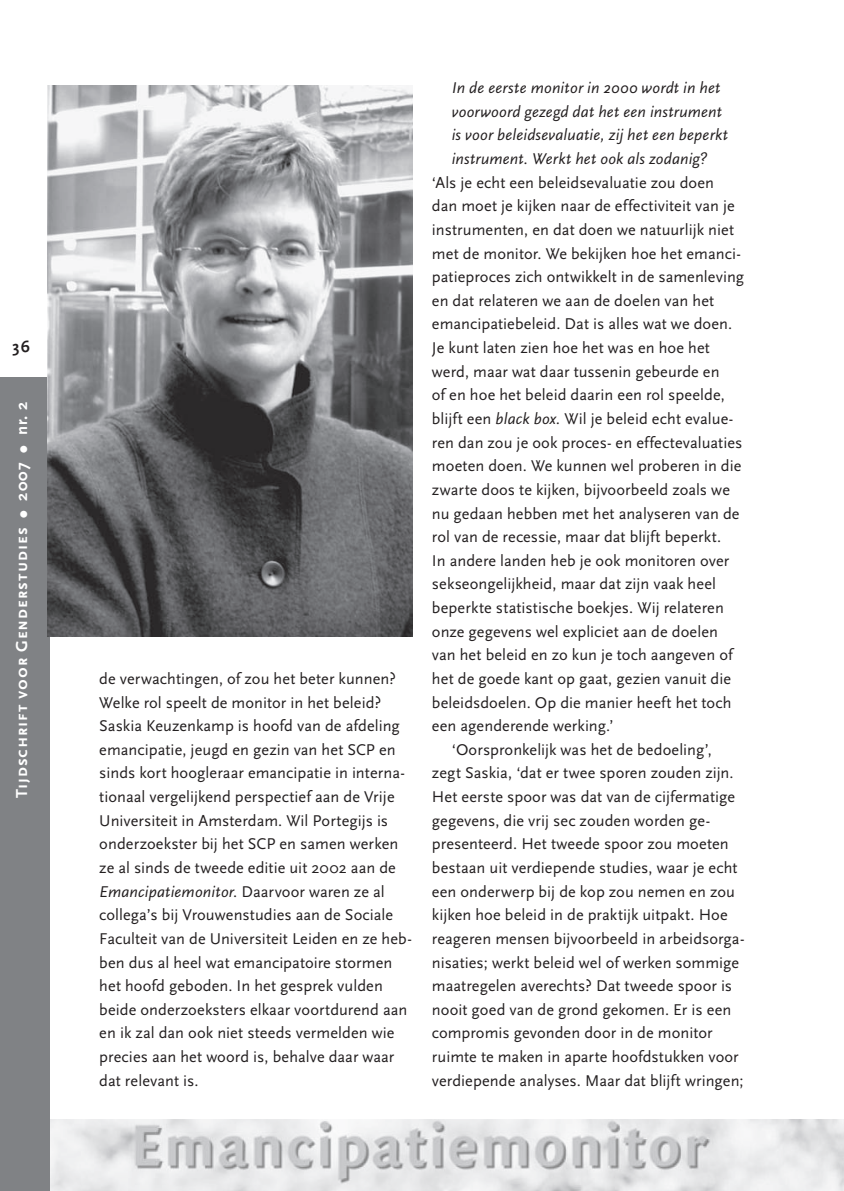
<style>
.page{position:relative;width:844px;height:1191px;background:#fff}
.page>*{position:absolute;margin:0;border:0;box-sizing:border-box;transform-origin:0 0}
.t1{font:700 16.62px "Scala Sans Caps";letter-spacing:.05em;color:#fff}
.t2{font:700 16.62px "Scala Sans";color:#231f20}
.t3{font:16.28px/23.6px "Scala Sans";letter-spacing:.005em;color:#231f20}
.t4{font:italic 16.28px/23.6px "Scala Sans";letter-spacing:.01em;color:#231f20}
.s1{font-family:"Scala Sans"}
.s2{font-style:italic}
</style>
<div class="page">
<img style="left:50px;top:1119px;width:794px;height:72px">
<div style="left:0;top:377px;width:50px;height:814px;background:#808285"></div>
<img style="left:48px;top:85px;width:364px;height:551px">
<p class="t2" style="left:13px;top:337px;width:19px">36</p>
<p class="t1" style="left:12px;top:797px;width:397px;rotate:-90deg">Tijdschrift voor Genderstudies ● <span class="s1">2007</span> ● <span class="s1">nr. 2</span></p>
<p class="t3" style="left:99px;top:667px;width:314px">de verwachtingen, of zou het beter kunnen?<br>Welke rol speelt de monitor in het beleid?<br>Saskia Keuzenkamp is hoofd van de afdeling emancipatie, jeugd en gezin van het SCP en sinds kort hoogleraar emancipatie in interna&shy;tionaal vergelijkend perspectief aan de Vrije Universiteit in Amsterdam. Wil Portegijs is onderzoekster bij het SCP en samen werken ze al sinds de tweede editie uit 2002 aan de <span class="s2">Emancipatiemonitor</span>. Daarvoor waren ze al collega’s bij Vrouwenstudies aan de Sociale Faculteit van de Universiteit Leiden en ze heb&shy;ben dus al heel wat emancipatoire stormen het hoofd geboden. In het gesprek vulden beide onderzoeksters elkaar voortdurend aan en ik zal dan ook niet steeds vermelden wie precies aan het woord is, behalve daar waar dat relevant is.</p>
<p class="t4" style="left:451px;top:76px;width:278px">In de eerste monitor in 2000 wordt in het voorwoord gezegd dat het een instrument is voor beleidsevaluatie, zij het een beperkt instrument. Werkt het ook als zodanig?</p>
<p class="t3" style="left:432px;top:171px;width:283px">‘Als je echt een beleidsevaluatie zou doen</p>
<p class="t3" style="left:432px;top:194px;width:304px">dan moet je kijken naar de effectiviteit van je</p>
<p class="t3" style="left:432px;top:218px;width:303px">instrumenten, en dat doen we natuurlijk niet</p>
<p class="t3" style="left:432px;top:242px;width:310px">met de monitor. We bekijken hoe het emanci-</p>
<p class="t3" style="left:432px;top:265px;width:313px">patieproces zich ontwikkelt in de samenleving</p>
<p class="t3" style="left:432px;top:289px;width:284px">en dat relateren we aan de doelen van het</p>
<p class="t3" style="left:432px;top:313px;width:302px">emancipatiebeleid. Dat is alles wat we doen.</p>
<p class="t3" style="left:432px;top:336px;width:279px">Je kunt laten zien hoe het was en hoe het</p>
<p class="t3" style="left:432px;top:360px;width:289px">werd, maar wat daar tussenin gebeurde en</p>
<p class="t3" style="left:432px;top:383px;width:294px">of en hoe het beleid daarin een rol speelde,</p>
<p class="t3" style="left:432px;top:407px;width:303px">blijft een <span class="s2">black box.</span> Wil je beleid echt evalue-</p>
<p class="t3" style="left:432px;top:431px;width:312px">ren dan zou je ook proces- en effectevaluaties</p>
<p class="t3" style="left:432px;top:454px;width:311px">moeten doen. We kunnen wel proberen in die</p>
<p class="t3" style="left:432px;top:478px;width:299px">zwarte doos te kijken, bijvoorbeeld zoals we</p>
<p class="t3" style="left:432px;top:502px;width:309px">nu gedaan hebben met het analyseren van de</p>
<p class="t3" style="left:432px;top:525px;width:291px">rol van de recessie, maar dat blijft beperkt.</p>
<p class="t3" style="left:432px;top:549px;width:299px">In andere landen heb je ook monitoren over</p>
<p class="t3" style="left:432px;top:572px;width:285px">sekseongelijkheid, maar dat zijn vaak heel</p>
<p class="t3" style="left:432px;top:596px;width:293px">beperkte statistische boekjes. Wij relateren</p>
<p class="t3" style="left:432px;top:620px;width:287px">onze gegevens wel expliciet aan de doelen</p>
<p class="t3" style="left:432px;top:643px;width:302px">van het beleid en zo kun je toch aangeven of</p>
<p class="t3" style="left:432px;top:667px;width:300px">het de goede kant op gaat, gezien vanuit die</p>
<p class="t3" style="left:432px;top:691px;width:301px">beleidsdoelen. Op die manier heeft het toch</p>
<p class="t3" style="left:432px;top:714px;width:183px">een agenderende werking.’</p>
<p class="t3" style="left:451px;top:738px;width:261px">‘Oorspronkelijk was het de bedoeling’,</p>
<p class="t3" style="left:432px;top:761px;width:303px">zegt Saskia, ‘dat er twee sporen zouden zijn.</p>
<p class="t3" style="left:432px;top:785px;width:304px">Het eerste spoor was dat van de cijfermatige</p>
<p class="t3" style="left:432px;top:809px;width:280px">gegevens, die vrij sec zouden worden ge-</p>
<p class="t3" style="left:432px;top:832px;width:298px">presenteerd. Het tweede spoor zou moeten</p>
<p class="t3" style="left:432px;top:856px;width:307px">bestaan uit verdiepende studies, waar je echt</p>
<p class="t3" style="left:432px;top:880px;width:304px">een onderwerp bij de kop zou nemen en zou</p>
<p class="t3" style="left:432px;top:903px;width:297px">kijken hoe beleid in de praktijk uitpakt. Hoe</p>
<p class="t3" style="left:432px;top:927px;width:314px">reageren mensen bijvoorbeeld in arbeidsorga-</p>
<p class="t3" style="left:432px;top:950px;width:308px">nisaties; werkt beleid wel of werken sommige</p>
<p class="t3" style="left:432px;top:974px;width:302px">maatregelen averechts? Dat tweede spoor is</p>
<p class="t3" style="left:432px;top:998px;width:301px">nooit goed van de grond gekomen. Er is een</p>
<p class="t3" style="left:432px;top:1021px;width:282px">compromis gevonden door in de monitor</p>
<p class="t3" style="left:432px;top:1045px;width:308px">ruimte te maken in aparte hoofdstukken voor</p>
<p class="t3" style="left:432px;top:1069px;width:313px">verdiepende analyses. Maar dat blijft wringen;</p>
</div>
